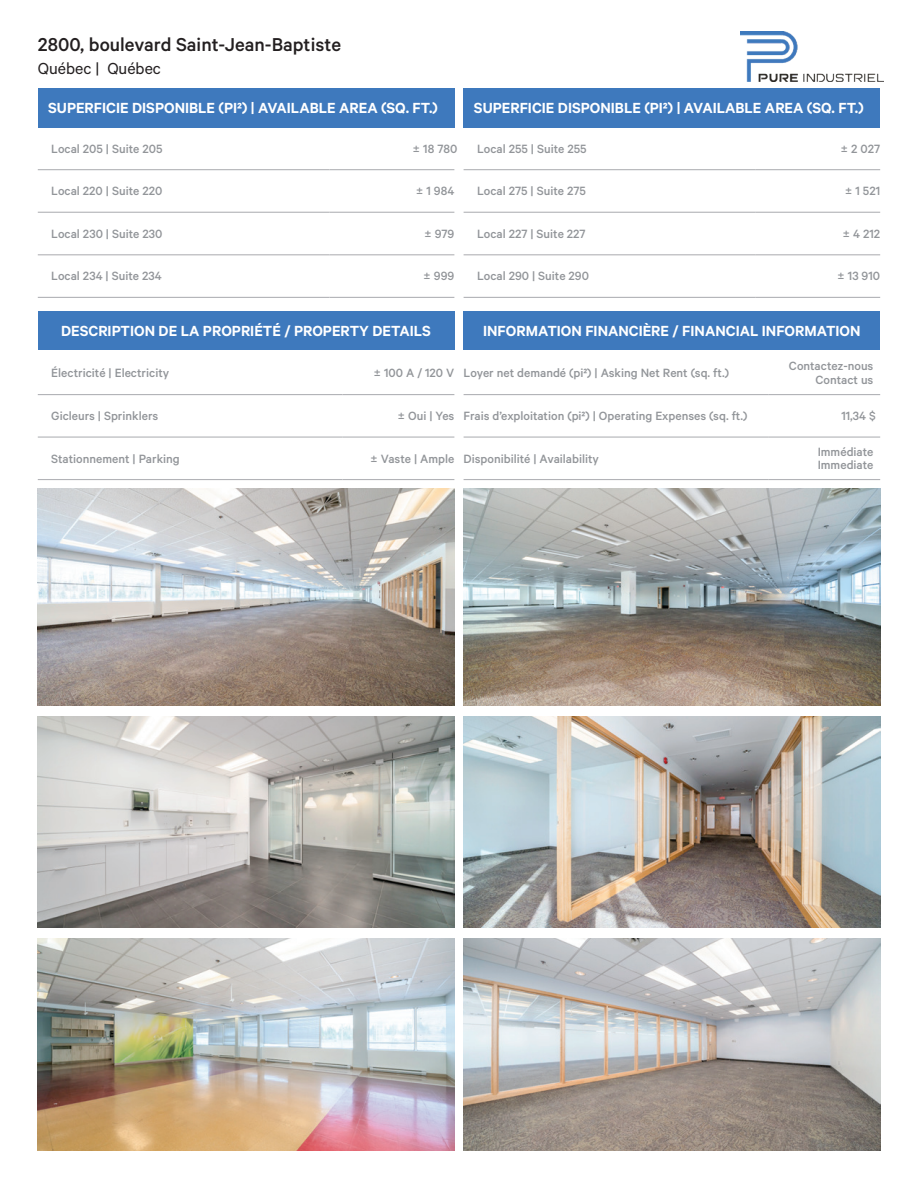
<style>
.page{position:relative;width:918px;height:1188px;background:#fff}
.page>*{position:absolute;margin:0;border:0;box-sizing:border-box;transform-origin:0 0}
.t1{font:500 21px "Calibre";color:#231f20}
.t2{font:18px "Calibre";color:#231f20}
.t3{font:600 16.5px "Calibre";color:#fff}
.t4{font:500 13.5px/13.5px "Calibre";color:#929599;text-align:right}
</style>
<div class="page">
<img style="left:741px;top:31px;width:142px;height:51px">
<div style="left:38px;top:88px;width:416px;height:40px;background:#3e79bd"></div>
<hr style="left:38px;top:169px;width:291px;height:1px;background:#b2b3b7">
<hr style="left:329px;top:169px;width:125px;height:1px;background:#b2b3b7">
<hr style="left:38px;top:212px;width:291px;height:1px;background:#b2b3b7">
<hr style="left:329px;top:212px;width:125px;height:1px;background:#b2b3b7">
<hr style="left:38px;top:254px;width:291px;height:1px;background:#b2b3b7">
<hr style="left:329px;top:254px;width:125px;height:1px;background:#b2b3b7">
<hr style="left:38px;top:297px;width:291px;height:1px;background:#b2b3b7">
<hr style="left:329px;top:297px;width:125px;height:1px;background:#b2b3b7">
<div style="left:464px;top:311px;width:416px;height:39px;background:#3e79bd"></div>
<hr style="left:464px;top:394px;width:304px;height:1px;background:#b2b3b7">
<hr style="left:768px;top:394px;width:112px;height:1px;background:#b2b3b7">
<hr style="left:464px;top:437px;width:304px;height:1px;background:#b2b3b7">
<hr style="left:768px;top:437px;width:112px;height:1px;background:#b2b3b7">
<hr style="left:464px;top:479px;width:304px;height:1px;background:#b2b3b7">
<hr style="left:768px;top:479px;width:112px;height:1px;background:#b2b3b7">
<div style="left:38px;top:311px;width:416px;height:39px;background:#3e79bd"></div>
<hr style="left:38px;top:394px;width:304px;height:1px;background:#b2b3b7">
<hr style="left:342px;top:394px;width:112px;height:1px;background:#b2b3b7">
<hr style="left:38px;top:437px;width:304px;height:1px;background:#b2b3b7">
<hr style="left:342px;top:437px;width:112px;height:1px;background:#b2b3b7">
<hr style="left:38px;top:479px;width:304px;height:1px;background:#b2b3b7">
<hr style="left:342px;top:479px;width:112px;height:1px;background:#b2b3b7">
<div style="left:464px;top:88px;width:416px;height:40px;background:#3e79bd"></div>
<hr style="left:464px;top:169px;width:291px;height:1px;background:#b2b3b7">
<hr style="left:755px;top:169px;width:125px;height:1px;background:#b2b3b7">
<hr style="left:464px;top:212px;width:291px;height:1px;background:#b2b3b7">
<hr style="left:755px;top:212px;width:125px;height:1px;background:#b2b3b7">
<hr style="left:464px;top:254px;width:291px;height:1px;background:#b2b3b7">
<hr style="left:755px;top:254px;width:125px;height:1px;background:#b2b3b7">
<hr style="left:464px;top:297px;width:291px;height:1px;background:#b2b3b7">
<hr style="left:755px;top:297px;width:125px;height:1px;background:#b2b3b7">
<img style="left:38px;top:939px;width:416px;height:211px">
<img style="left:464px;top:939px;width:416px;height:211px">
<img style="left:38px;top:716px;width:416px;height:212px">
<img style="left:464px;top:489px;width:416px;height:217px">
<img style="left:464px;top:716px;width:416px;height:212px">
<img style="left:38px;top:489px;width:416px;height:217px">
<h1 class="t1" style="left:38px;top:33px;width:305px">2800, boulevard Saint-Jean-Baptiste</h1>
<h2 class="t2" style="left:38px;top:58px;width:125px">Québec | Québec</h2>
<p class="t3" style="left:48px;top:98px;width:391px">SUPERFICIE DISPONIBLE (PI²) | AVAILABLE AREA (SQ. FT.)</p>
<p class="t4" style="left:51px;top:141px;width:113px">Local 205 | Suite 205</p>
<p class="t4" style="left:413px;top:141px;width:46px">± 18 780</p>
<p class="t4" style="left:51px;top:184px;width:113px">Local 220 | Suite 220</p>
<p class="t4" style="left:416px;top:184px;width:40px">± 1 984</p>
<p class="t4" style="left:51px;top:227px;width:113px">Local 230 | Suite 230</p>
<p class="t4" style="left:424px;top:227px;width:32px">± 979</p>
<p class="t4" style="left:51px;top:269px;width:112px">Local 234 | Suite 234</p>
<p class="t4" style="left:423px;top:269px;width:33px">± 999</p>
<p class="t3" style="left:474px;top:98px;width:391px">SUPERFICIE DISPONIBLE (PI²) | AVAILABLE AREA (SQ. FT.)</p>
<p class="t4" style="left:477px;top:141px;width:111px">Local 255 | Suite 255</p>
<p class="t4" style="left:841px;top:141px;width:41px">± 2 027</p>
<p class="t4" style="left:477px;top:184px;width:110px">Local 275 | Suite 275</p>
<p class="t4" style="left:845px;top:184px;width:37px">± 1 521</p>
<p class="t4" style="left:477px;top:227px;width:110px">Local 227 | Suite 227</p>
<p class="t4" style="left:842px;top:227px;width:39px">± 4 212</p>
<p class="t4" style="left:477px;top:269px;width:113px">Local 290 | Suite 290</p>
<p class="t4" style="left:837px;top:269px;width:44px">± 13 910</p>
<p class="t3" style="left:61px;top:321px;width:371px">DESCRIPTION DE LA PROPRIÉTÉ / PROPERTY DETAILS</p>
<p class="t4" style="left:51px;top:365px;width:119px">Électricité | Electricity</p>
<p class="t4" style="left:373px;top:365px;width:82px">± 100 A / 120 V</p>
<p class="t4" style="left:51px;top:409px;width:109px">Gicleurs | Sprinklers</p>
<p class="t4" style="left:397px;top:409px;width:58px">± Oui | Yes</p>
<p class="t4" style="left:51px;top:451px;width:130px">Stationnement | Parking</p>
<p class="t4" style="left:370px;top:451px;width:86px">± Vaste | Ample</p>
<p class="t3" style="left:483px;top:321px;width:379px">INFORMATION FINANCIÈRE / FINANCIAL INFORMATION</p>
<p class="t4" style="left:464px;top:365px;width:267px">Loyer net demandé (pi²) | Asking Net Rent (sq. ft.)</p>
<p class="t4" style="left:789px;top:359px;width:86px">Contactez-nous<br>Contact us</p>
<p class="t4" style="left:464px;top:409px;width:285px">Frais d’exploitation (pi²) | Operating Expenses (sq. ft.)</p>
<p class="t4" style="left:841px;top:409px;width:36px">11,34 $</p>
<p class="t4" style="left:464px;top:451px;width:137px">Disponibilité | Availability</p>
<p class="t4" style="left:818px;top:445px;width:57px;text-align:left">Immédiate<br>Immediate</p>
</div>
